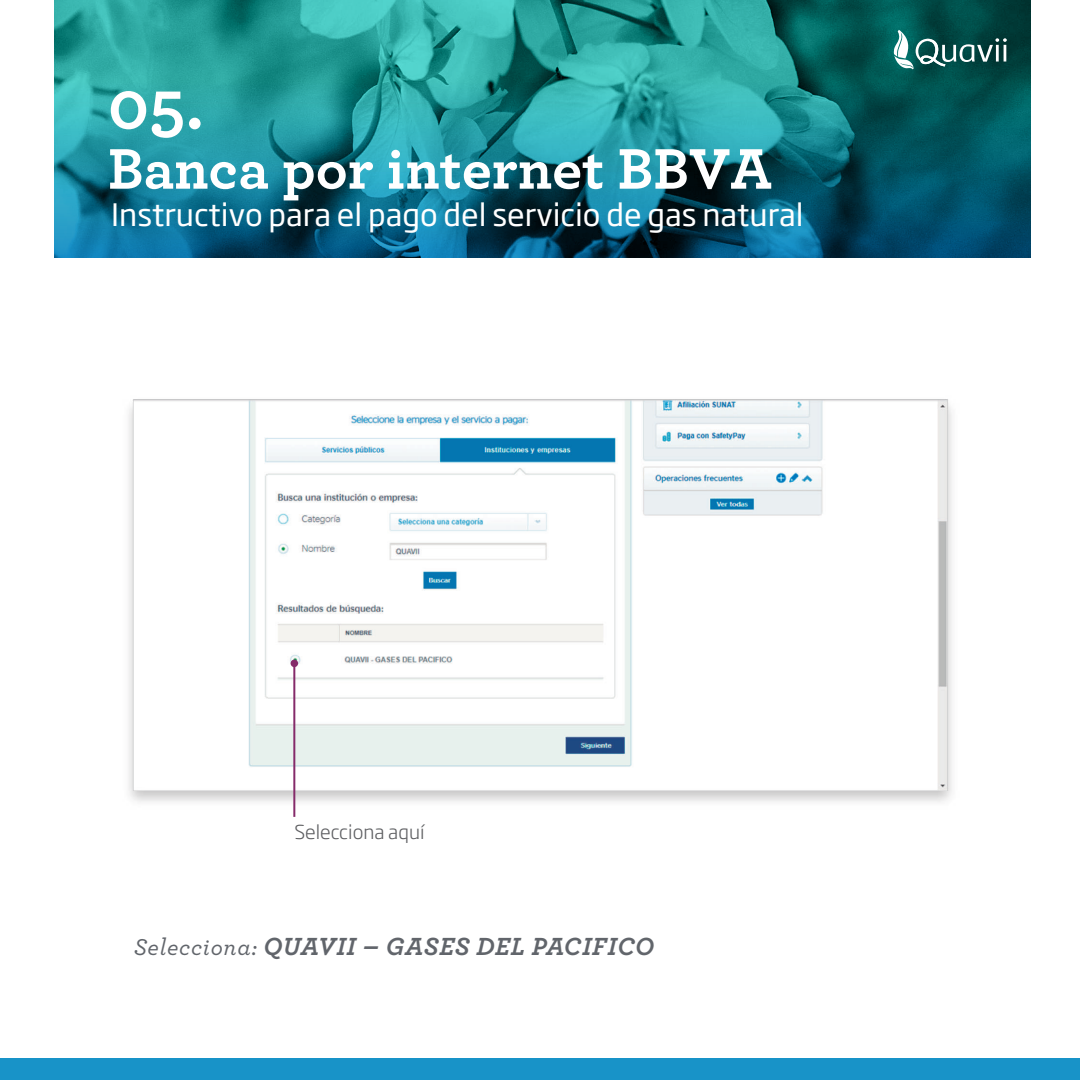
<style>
.page{position:relative;width:1080px;height:1080px;background:#fff}
.page>*{position:absolute;margin:0;border:0;box-sizing:border-box;transform-origin:0 0}
.t1{font:700 70.9px "Archer";color:#fff}
.t2{font:700 60px "Archer";color:#fff}
.t3{font:30.5px "Soho Gothic Pro";color:#fff}
.t4{font:italic 700 26px "Archer";letter-spacing:.03em;color:#61656b}
.t5{font:300 19px "Soho Gothic Pro";color:#5e5f62}
.s1{font-weight:500;font-size:24px}
</style>
<div class="page">
<svg style="left:55px;top:0;width:975px;height:258px;background:#177a84"></svg>
<div style="left:0;top:1059px;width:1080px;height:21px;background:#1893c8"></div>
<svg style="left:894px;top:30px;width:113px;height:39px"></svg>
<img style="left:128px;top:399px;width:824px;height:414px">
<hr style="left:293px;top:663px;width:2px;height:154px;background:#852b6a">
<div style="left:291px;top:660px;width:7px;height:7px;background:#852b6a;border-radius:50%"></div>
<h1 class="t1" style="left:108px;top:49px;width:97px">05.</h1>
<h2 class="t2" style="left:108px;top:121px;width:666px">Banca por internet BBVA</h2>
<p class="t3" style="left:111px;top:191px;width:694px">Instructivo para el pago del servicio de gas natural</p>
<p class="t5" style="left:294px;top:818px;width:132px">Selecciona aquí</p>
<p class="t4" style="left:134px;top:926px;width:522px"><span class="s1">Selecciona:</span> QUAVII – GASES DEL PACIFICO</p>
</div>
